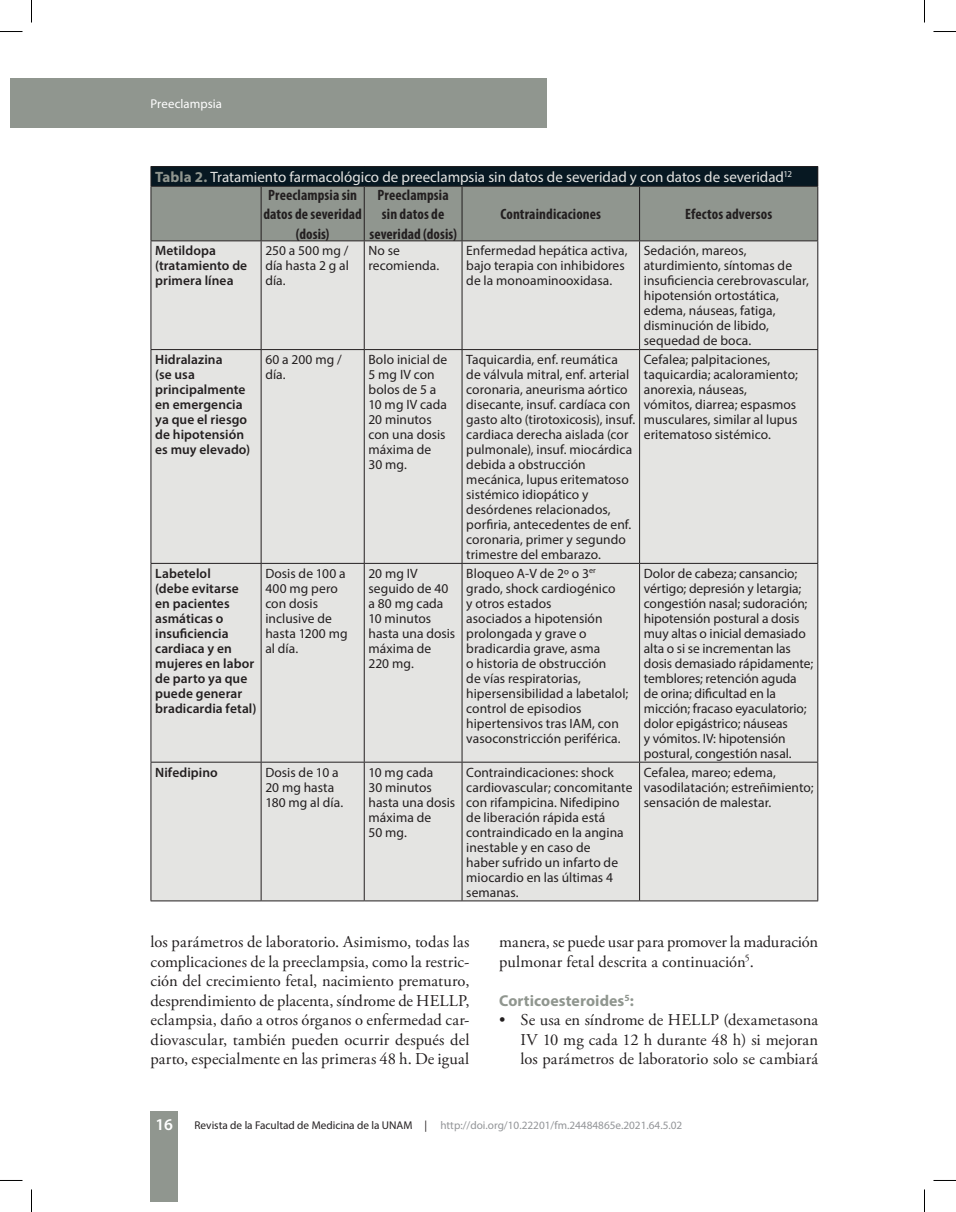
<style>
.page{position:relative;width:956px;height:1212px;background:#fff}
.page>*{position:absolute;margin:0;border:0;box-sizing:border-box;transform-origin:0 0}
.t1{font:16.5px/19.5px "Adobe Garamond Pro";color:#231f20;text-align:justify}
.t2{font:600 16.5px "Myriad Pro";color:#fff}
.t3{font:700 15.75px "Myriad Pro";letter-spacing:.005em;color:#90968f}
.t4{font:15px/17.7px "Myriad Pro";color:#e4e4e2}
.t5{font:700 condensed 15px/19.5px "Myriad Pro";letter-spacing:.005em;color:#231f20;text-align:center}
.t6{font:13.5px/15px "Myriad Pro";color:#231f20}
.t7{font:600 13.5px/15px "Myriad Pro";letter-spacing:.005em;color:#231f20}
.t8{font:12.75px "Myriad Pro";letter-spacing:.005em;color:#fff}
.t9{font:11.25px "Myriad Pro";color:#939598}
.t10{font:11.25px "Myriad Pro";color:#231f20}
.s1{font-weight:700;color:#90968f}
.s2{font-weight:700;font-stretch:condensed;color:#231f20}
</style>
<div class="page">
<div style="left:10px;top:78px;width:537px;height:49px;background:#90968f"></div>
<div style="left:151px;top:1110px;width:27px;height:91px;background:#90968f"></div>
<div style="left:152px;top:241px;width:665px;height:659px;background:#e4e4e2"></div>
<hr style="left:261px;top:241px;width:1px;height:108px;background:#231f20">
<hr style="left:364px;top:241px;width:1px;height:108px;background:#231f20">
<hr style="left:462px;top:241px;width:1px;height:108px;background:#231f20">
<hr style="left:639px;top:241px;width:1px;height:108px;background:#231f20">
<hr style="left:151px;top:349px;width:110px;height:1px;background:#231f20">
<hr style="left:261px;top:349px;width:103px;height:1px;background:#231f20">
<hr style="left:261px;top:350px;width:1px;height:213px;background:#231f20">
<hr style="left:364px;top:349px;width:98px;height:1px;background:#231f20">
<hr style="left:364px;top:350px;width:1px;height:213px;background:#231f20">
<hr style="left:462px;top:349px;width:178px;height:1px;background:#231f20">
<hr style="left:462px;top:350px;width:1px;height:213px;background:#231f20">
<hr style="left:640px;top:349px;width:178px;height:1px;background:#231f20">
<hr style="left:639px;top:350px;width:1px;height:213px;background:#231f20">
<hr style="left:151px;top:563px;width:110px;height:1px;background:#231f20">
<hr style="left:261px;top:563px;width:103px;height:1px;background:#231f20">
<hr style="left:261px;top:563px;width:1px;height:198px;background:#231f20">
<hr style="left:364px;top:563px;width:98px;height:1px;background:#231f20">
<hr style="left:364px;top:563px;width:1px;height:198px;background:#231f20">
<hr style="left:462px;top:563px;width:178px;height:1px;background:#231f20">
<hr style="left:462px;top:563px;width:1px;height:198px;background:#231f20">
<hr style="left:640px;top:563px;width:178px;height:1px;background:#231f20">
<hr style="left:639px;top:563px;width:1px;height:198px;background:#231f20">
<hr style="left:151px;top:761px;width:110px;height:1px;background:#231f20">
<hr style="left:261px;top:761px;width:103px;height:1px;background:#231f20">
<hr style="left:261px;top:762px;width:1px;height:138px;background:#231f20">
<hr style="left:364px;top:761px;width:98px;height:1px;background:#231f20">
<hr style="left:364px;top:762px;width:1px;height:138px;background:#231f20">
<hr style="left:462px;top:761px;width:178px;height:1px;background:#231f20">
<hr style="left:462px;top:762px;width:1px;height:138px;background:#231f20">
<hr style="left:640px;top:761px;width:178px;height:1px;background:#231f20">
<hr style="left:639px;top:762px;width:1px;height:138px;background:#231f20">
<hr style="left:151px;top:241px;width:1px;height:108px;background:#231f20">
<hr style="left:817px;top:241px;width:1px;height:108px;background:#231f20">
<hr style="left:151px;top:350px;width:1px;height:213px;background:#231f20">
<hr style="left:817px;top:350px;width:1px;height:213px;background:#231f20">
<hr style="left:151px;top:563px;width:1px;height:198px;background:#231f20">
<hr style="left:817px;top:563px;width:1px;height:198px;background:#231f20">
<hr style="left:151px;top:762px;width:1px;height:138px;background:#231f20">
<hr style="left:817px;top:762px;width:1px;height:138px;background:#231f20">
<hr style="left:151px;top:900px;width:110px;height:1px;background:#231f20">
<hr style="left:261px;top:900px;width:103px;height:1px;background:#231f20">
<hr style="left:364px;top:900px;width:98px;height:1px;background:#231f20">
<hr style="left:462px;top:900px;width:178px;height:1px;background:#231f20">
<hr style="left:640px;top:900px;width:178px;height:1px;background:#231f20">
<hr style="left:151px;top:166px;width:110px;height:1px;background:#231f20">
<hr style="left:261px;top:166px;width:103px;height:1px;background:#231f20">
<hr style="left:364px;top:166px;width:98px;height:1px;background:#231f20">
<hr style="left:462px;top:166px;width:178px;height:1px;background:#231f20">
<hr style="left:640px;top:166px;width:178px;height:1px;background:#231f20">
<svg style="left:151px;top:167px;width:667px;height:74px;background:#6a7371"></svg>
<hr style="left:151px;top:186px;width:110px;height:1px;background:#231f20">
<hr style="left:261px;top:186px;width:103px;height:1px;background:#231f20">
<hr style="left:364px;top:186px;width:98px;height:1px;background:#231f20">
<hr style="left:462px;top:186px;width:178px;height:1px;background:#231f20">
<hr style="left:640px;top:186px;width:178px;height:1px;background:#231f20">
<svg style="left:0;top:31px;width:22px;height:1px"></svg>
<svg style="left:933px;top:31px;width:23px;height:1px"></svg>
<svg style="left:31px;top:0;width:1px;height:22px"></svg>
<svg style="left:31px;top:1189px;width:1px;height:22px"></svg>
<svg style="left:924px;top:0;width:1px;height:22px"></svg>
<svg style="left:924px;top:1189px;width:1px;height:22px"></svg>
<p class="t8" style="left:151px;top:96px;width:73px">Preeclampsia</p>
<p class="t4" style="left:268px;top:168px;width:525px;text-indent:-113px"><span class="s1">Tabla 2.</span> Tratamiento farmacológico de preeclampsia sin datos de severidad y con datos de severidad<sup>12<br></sup><span class="s2">Preeclampsia sin</span></p>
<p class="t5" style="left:263px;top:204px;width:100px">datos de severidad (dosis)</p>
<p class="t5" style="left:369px;top:184px;width:89px">Preeclampsia sin datos de severidad (dosis)</p>
<p class="t5" style="left:500px;top:204px;width:102px">Contraindicaciones</p>
<p class="t5" style="left:685px;top:204px;width:89px">Efectos adversos</p>
<p class="t7" style="left:155px;top:243px;width:94px">Metildopa (tratamiento de primera línea</p>
<p class="t6" style="left:265px;top:243px;width:85px;text-align:justify">250 a 500 mg / día hasta 2 g al día.</p>
<p class="t6" style="left:368px;top:243px;width:72px">No se recomienda.</p>
<p class="t6" style="left:466px;top:243px;width:163px">Enfermedad hepática activa, bajo terapia con inhibidores de la monoaminooxidasa.</p>
<p class="t6" style="left:644px;top:243px;width:166px">Sedación, mareos, aturdimiento, síntomas de insuficiencia cerebrovascular, hipotensión ortostática, edema, náuseas, fatiga, disminución de libido, sequedad de boca.</p>
<p class="t7" style="left:155px;top:351px;width:97px">Hidralazina<br>(se usa principalmente en emergencia ya que el riesgo de hipotensión es muy elevado)</p>
<p class="t6" style="left:265px;top:351px;width:78px">60 a 200 mg / día.</p>
<p class="t6" style="left:368px;top:351px;width:80px">Bolo inicial de<br>5 mg IV con bolos de 5 a<br>10 mg IV cada<br>20 minutos con una dosis máxima de<br>30 mg.</p>
<p class="t6" style="left:466px;top:351px;width:171px">Taquicardia, enf. reumática de válvula mitral, enf. arterial coronaria, aneurisma aórtico disecante, insuf. cardíaca con gasto alto (tirotoxicosis), insuf. cardiaca derecha aislada (cor pulmonale), insuf. miocárdica debida a obstrucción mecánica, lupus eritematoso sistémico idiopático y desórdenes relacionados, porfiria, antecedentes de enf. coronaria, primer y segundo trimestre del embarazo.</p>
<p class="t6" style="left:644px;top:351px;width:155px">Cefalea; palpitaciones, taquicardia; acaloramiento; anorexia, náuseas, vómitos, diarrea; espasmos musculares, similar al lupus eritematoso sistémico.</p>
<p class="t7" style="left:155px;top:565px;width:103px">Labetelol<br>(debe evitarse en pacientes asmáticas o insuficiencia cardiaca y en mujeres en labor de parto ya que puede generar bradicardia fetal)</p>
<p class="t6" style="left:265px;top:565px;width:84px">Dosis de 100 a<br>400 mg pero con dosis inclusive de hasta 1200 mg al día.</p>
<p class="t6" style="left:368px;top:565px;width:88px">20 mg IV seguido de 40 a 80 mg cada<br>10 minutos hasta una dosis máxima de<br>220 mg.</p>
<p class="t6" style="left:466px;top:565px;width:163px">Bloqueo A-V de 2º o 3<sup>er </sup>grado, shock cardiogénico<br>y otros estados<br>asociados a hipotensión prolongada y grave o bradicardia grave, asma<br>o historia de obstrucción<br>de vías respiratorias, hipersensibilidad a labetalol; control de episodios hipertensivos tras IAM, con vasoconstricción periférica.</p>
<p class="t6" style="left:644px;top:565px;width:171px">Dolor de cabeza; cansancio; vértigo; depresión y letargia; congestión nasal; sudoración; hipotensión postural a dosis muy altas o inicial demasiado alta o si se incrementan las dosis demasiado rápidamente; temblores; retención aguda de orina; dificultad en la micción; fracaso eyaculatorio; dolor epigástrico; náuseas<br>y vómitos. IV: hipotensión postural, congestión nasal.</p>
<p class="t7" style="left:155px;top:764px;width:64px">Nifedipino</p>
<p class="t6" style="left:265px;top:764px;width:79px">Dosis de 10 a<br>20 mg hasta<br>180 mg al día.</p>
<p class="t6" style="left:368px;top:764px;width:88px">10 mg cada<br>30 minutos hasta una dosis máxima de<br>50 mg.</p>
<p class="t6" style="left:466px;top:764px;width:168px">Contraindicaciones: shock cardiovascular; concomitante con rifampicina. Nifedipino de liberación rápida está contraindicado en la angina inestable y en caso de<br>haber sufrido un infarto de miocardio en las últimas 4 semanas.</p>
<p class="t6" style="left:644px;top:764px;width:171px">Cefalea, mareo; edema, vasodilatación; estreñimiento; sensación de malestar.</p>
<p class="t1" style="left:151px;top:932px;width:320px">los parámetros de laboratorio. Asimismo, todas las complicaciones de la preeclampsia, como la restric&shy;ción del crecimiento fetal, nacimiento prematuro, desprendimiento de placenta, síndrome de HELLP, eclampsia, daño a otros órganos o enfermedad car&shy;diovascular, también pueden ocurrir después del parto, especialmente en las primeras 48 h. De igual</p>
<p class="t1" style="left:499px;top:932px;width:320px">manera, se puede usar para promover la maduración pulmonar fetal descrita a continuación<sup>5</sup>.</p>
<p class="t3" style="left:499px;top:989px;width:136px">Corticoesteroides<sup>5</sup>:</p>
<p class="t1" style="left:520px;top:1010px;width:299px;text-indent:-21px">• Se usa en síndrome de HELLP (dexametasona IV 10 mg cada 12 h durante 48 h) si mejoran los parámetros de laboratorio solo se cambiará</p>
<p class="t2" style="left:147px;top:1113px;width:27px">1616</p>
<p class="t10" style="left:195px;top:1118px;width:234px">Revista de la Facultad de Medicina de la UNAM |</p>
<p class="t9" style="left:440px;top:1118px;width:243px">http://doi.org/10.22201/fm.24484865e.2021.64.5.02</p>
</div>
